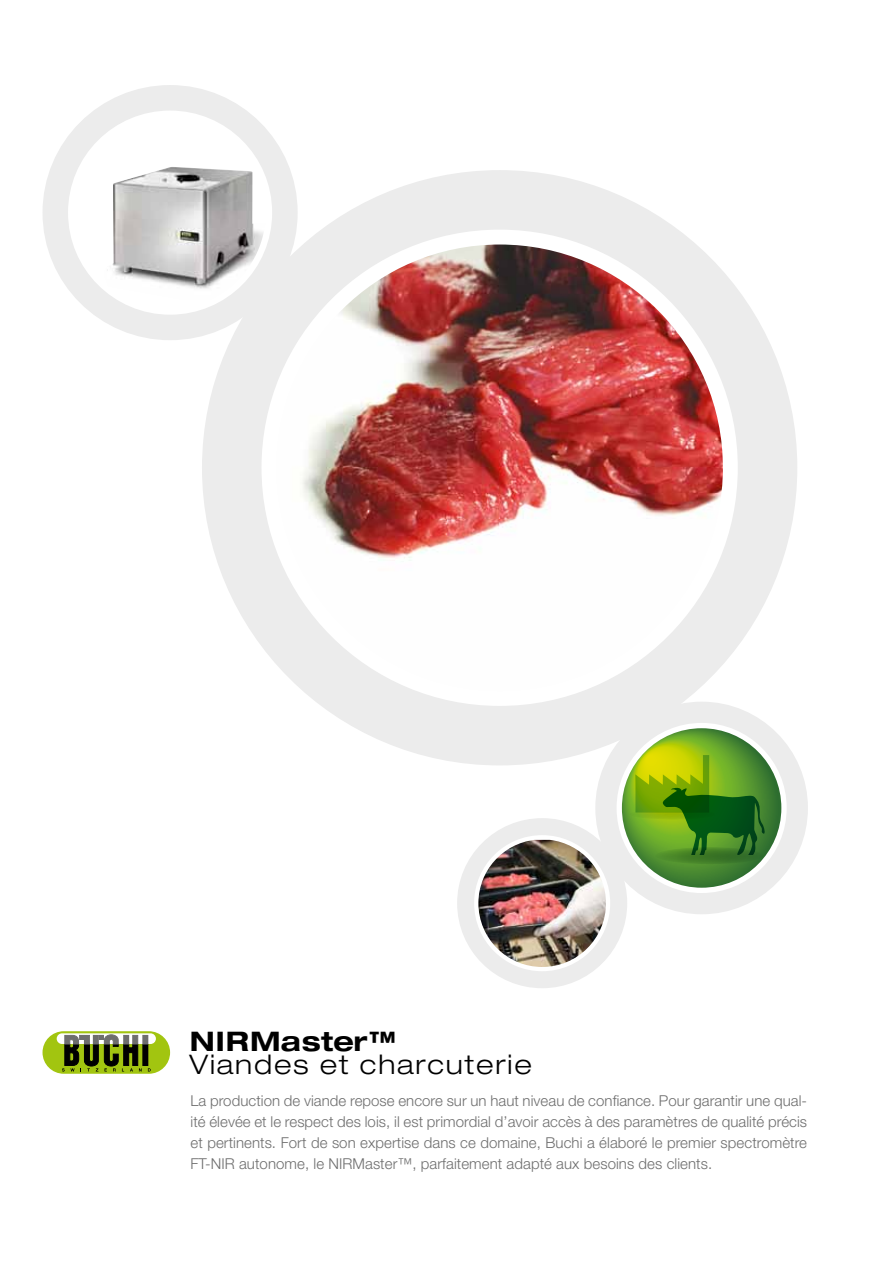
<style>
.page{position:relative;width:893px;height:1263px;background:#fff}
.page>*{position:absolute;margin:0;border:0;box-sizing:border-box;transform-origin:0 0}
.t1{font:300 expanded 27px "Helvetica Neue LT Std";letter-spacing:.07em;color:#000}
.t2{font:700 expanded 27px "Helvetica Neue LT Std";letter-spacing:.025em;color:#000}
.t3{font:300 15px/21.3px "Helvetica Neue LT Std";letter-spacing:.005em;color:#6e6e6e;text-align:justify}
</style>
<div class="page">
<div style="left:43px;top:1031px;width:127px;height:43px;background:#a2c510;border-radius:21px"></div>
<div style="left:143px;top:1035px;width:5px;height:30px;background:#000"></div>
<svg style="left:57px;top:1033px;width:99px;height:11px"></svg>
<div style="left:143px;top:1035px;width:5px;height:9px;background:#6e6e6e"></div>
<svg style="left:62px;top:1035px;width:80px;height:36px"></svg>
<div style="left:202px;top:170px;width:595px;height:595px;background:#ececec;border-radius:50%"></div>
<div style="left:261px;top:230px;width:477px;height:476px;background:#fff;border-radius:50%"></div>
<img style="left:276px;top:244px;width:447px;height:447px;border-radius:223px">
<div style="left:43px;top:85px;width:255px;height:255px;background:#ececec;border-radius:50%"></div>
<div style="left:68px;top:111px;width:204px;height:204px;background:#fff;border-radius:50%"></div>
<img style="left:106px;top:167px;width:159px;height:132px">
<div style="left:457px;top:818px;width:170px;height:170px;background:#ececec;border-radius:50%"></div>
<div style="left:474px;top:835px;width:136px;height:136px;background:#fff;border-radius:50%"></div>
<img style="left:478px;top:840px;width:128px;height:127px">
<div style="left:595px;top:702px;width:213px;height:212px;background:#ececec;border-radius:50%"></div>
<div style="left:617px;top:723px;width:170px;height:170px;background:#fff;border-radius:50%"></div>
<svg style="left:622px;top:728px;width:159px;height:160px"></svg>
<div style="left:655px;top:847px;width:109px;height:17px;background:linear-gradient(to right,#508e29,#2c6629);border-radius:50%"></div>
<svg style="left:629px;top:755px;width:137px;height:100px"></svg>
<h1 class="t2" style="left:190px;top:1024px;width:207px">NIRMaster™</h1>
<h1 class="t1" style="left:190px;top:1048px;width:344px">Viandes et charcuterie</h1>
<p class="t3" style="left:190px;top:1089px;width:618px">La production de viande repose encore sur un haut niveau de confiance. Pour garantir une qual&shy;ité élevée et le respect des lois, il est primordial d’avoir accès à des paramètres de qualité précis et pertinents. Fort de son expertise dans ce domaine, Buchi a élaboré le premier spectromètre FT-NIR autonome, le NIRMaster™, parfaitement adapté aux besoins des clients.</p>
</div>
